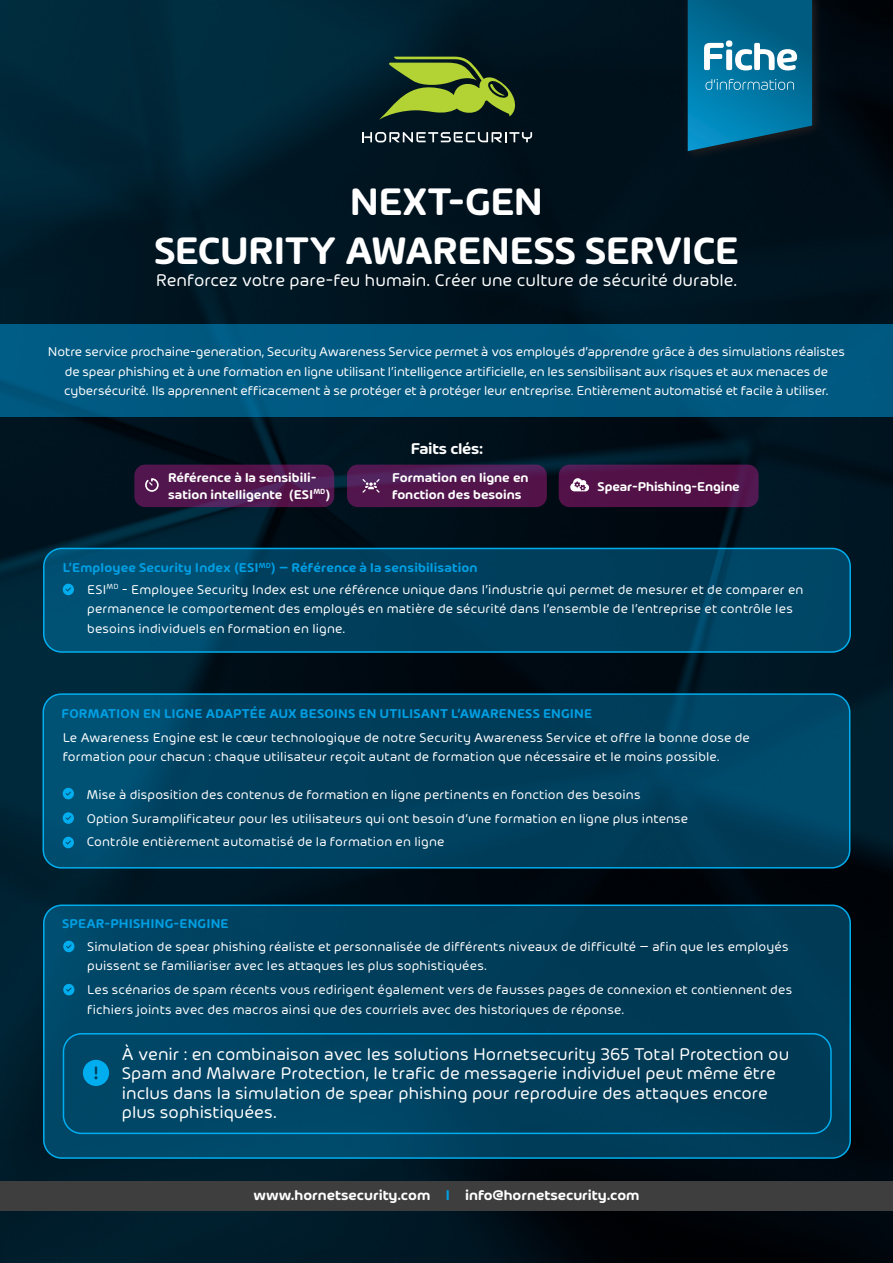
<style>
.page{position:relative;width:893px;height:1263px;background:#fff}
.page>*{position:absolute;margin:0;border:0;box-sizing:border-box;transform-origin:0 0}
.t1{font:600 40.5px/48.6px "Hornet";letter-spacing:-.02em;color:#fff;text-align:center}
.Subhead_Fliesstext{font:18px/19.5px "Hornet";color:#fff}
.Icon-Beschreibung{font:600 16.5px "Hornet";letter-spacing:-.015em;color:#fff}
.t2{font:600 15px "Hornet";color:#fff}
.Subhead_Fliesstext-2{font:13.5px/19.5px "Hornet";letter-spacing:.015em;color:#fff}
.Intro{font:13.5px/19.5px "Hornet";letter-spacing:-.005em;color:#fff;text-align:center}
.Subhead_Fliesstext-3{font:600 13.5px "Hornet";letter-spacing:.01em;color:#009fe3}
.Subhead_Fliesstext-4{font:600 13.5px/16.2px "Hornet";color:#fff}
.Icon-Beschreibung-2{font:600 13.5px "Hornet";letter-spacing:-.005em;color:#fff}
.s1{color:#009fe3}
</style>
<div class="page">
<img style="left:0;top:0;width:893px;height:1263px">
<div style="left:0;top:1181px;width:893px;height:30px;background:#3e3e3f"></div>
<svg style="left:682px;top:0;width:141px;height:162px;background:#04121b"></svg>
<svg style="left:688px;top:0;width:124px;height:151px;background:#13749a"></svg>
<div style="left:0;top:324px;width:893px;height:93px;background:#005880"></div>
<div style="left:559px;top:465px;width:200px;height:42px;background:#521247;border-radius:11px"></div>
<svg style="left:570px;top:478px;width:19px;height:13px"></svg>
<svg style="left:134px;top:465px;width:200px;height:42px;background:#51174f"></svg>
<svg style="left:145px;top:478px;width:14px;height:14px"></svg>
<div style="left:347px;top:465px;width:200px;height:42px;background:linear-gradient(to bottom,#521f59,#521248);border-radius:11px"></div>
<svg style="left:362px;top:479px;width:18px;height:14px"></svg>
<div style="left:44px;top:905px;width:806px;height:253px;background:linear-gradient(to right,#004768,#003751);border-radius:18px"></div>
<div style="left:43px;top:904px;width:808px;height:255px;border:2px solid #00aeef;border-radius:18px"></div>
<svg style="left:63px;top:941px;width:11px;height:11px"></svg>
<svg style="left:63px;top:984px;width:11px;height:11px"></svg>
<div style="left:63px;top:1034px;width:768px;height:99px;background:#003f5c;border-radius:18px"></div>
<div style="left:63px;top:1033px;width:769px;height:101px;border:2px solid #00aeef;border-radius:18px"></div>
<svg style="left:83px;top:1060px;width:26px;height:26px"></svg>
<div style="left:44px;top:548px;width:806px;height:104px;background:linear-gradient(to right,#004a6b,#003d5a);border-radius:18px"></div>
<div style="left:43px;top:548px;width:808px;height:105px;border:2px solid #00aeef;border-radius:18px"></div>
<svg style="left:63px;top:584px;width:11px;height:11px"></svg>
<svg style="left:43px;top:694px;width:807px;height:174px;background:#004261"></svg>
<div style="left:43px;top:693px;width:807px;height:175px;border:2px solid #00aeef;border-radius:18px"></div>
<svg style="left:63px;top:812px;width:11px;height:12px"></svg>
<svg style="left:63px;top:788px;width:11px;height:11px"></svg>
<svg style="left:63px;top:837px;width:11px;height:11px"></svg>
<svg style="left:362px;top:132px;width:170px;height:10px"></svg>
<svg style="left:379px;top:57px;width:139px;height:63px;background:#556f2a"></svg>
<h1 class="t1" style="left:154px;top:175px;width:586px">NEXT-GEN<br>SECURITY AWARENESS SERVICE</h1>
<h1 class="Subhead_Fliesstext" style="left:156px;top:269px;width:583px">Renforcez votre pare-feu humain. Créer une culture de sécurité durable.</h1>
<p class="Intro" style="left:48px;top:341px;width:798px">Notre service prochaine-generation, Security Awareness Service permet à vos employés d’apprendre grâce à des simulations réalistes de spear phishing et à une formation en ligne utilisant l’intelligence artificielle, en les sensibilisant aux risques et aux menaces de cybersécurité. Ils apprennent efficacement à se protéger et à protéger leur entreprise. Entièrement automatisé et facile à utiliser.</p>
<p class="Icon-Beschreibung" style="left:411px;top:437px;width:74px">Faits clés:</p>
<p class="Subhead_Fliesstext-4" style="left:168px;top:469px;width:164px">Référence à la sensibili&shy;sation intelligente (ESI<sup>MD</sup>)</p>
<p class="Subhead_Fliesstext-4" style="left:392px;top:469px;width:138px">Formation en ligne en fonction des besoins</p>
<p class="Icon-Beschreibung-2" style="left:598px;top:476px;width:144px">Spear-Phishing-Engine</p>
<p class="Subhead_Fliesstext-3" style="left:63px;top:558px;width:416px">L’Employee Security Index (ESI<sup>MD</sup>) – Référence à la sensibilisation</p>
<p class="Subhead_Fliesstext-2" style="left:87px;top:579px;width:718px">ESI<sup>MD</sup> - Employee Security Index est une référence unique dans l’industrie qui permet de mesurer et de comparer en permanence le comportement des employés en matière de sécurité dans l’ensemble de l’entreprise et contrôle les besoins individuels en formation en ligne.</p>
<p class="Subhead_Fliesstext-3" style="left:62px;top:704px;width:532px">FORMATION EN LIGNE ADAPTÉE AUX BESOINS EN UTILISANT L’AWARENESS ENGINE</p>
<p class="Subhead_Fliesstext-2" style="left:63px;top:727px;width:689px">Le Awareness Engine est le cœur technologique de notre Security Awareness Service et offre la bonne dose de formation pour chacun : chaque utilisateur reçoit autant de formation que nécessaire et le moins possible.</p>
<p class="Subhead_Fliesstext-2" style="left:87px;top:784px;width:555px">Mise à disposition des contenus de formation en ligne pertinents en fonction des besoins</p>
<p class="Subhead_Fliesstext-2" style="left:87px;top:807px;width:603px">Option Suramplificateur pour les utilisateurs qui ont besoin d’une formation en ligne plus intense</p>
<p class="Subhead_Fliesstext-2" style="left:87px;top:831px;width:359px">Contrôle entièrement automatisé de la formation en ligne</p>
<p class="Subhead_Fliesstext-3" style="left:62px;top:913px;width:168px">SPEAR-PHISHING-ENGINE</p>
<p class="Subhead_Fliesstext-2" style="left:87px;top:936px;width:703px">Simulation de spear phishing réaliste et personnalisée de différents niveaux de difficulté – afin que les employés puissent se familiariser avec les attaques les plus sophistiquées.</p>
<p class="Subhead_Fliesstext-2" style="left:87px;top:979px;width:706px">Les scénarios de spam récents vous redirigent également vers de fausses pages de connexion et contiennent des fichiers joints avec des macros ainsi que des courriels avec des historiques de réponse.</p>
<p class="Subhead_Fliesstext" style="left:122px;top:1043px;width:669px">À venir : en combinaison avec les solutions Hornetsecurity 365 Total Protection ou Spam and Malware Protection, le trafic de messagerie individuel peut même être inclus dans la simulation de spear phishing pour reproduire des attaques encore plus sophistiquées.</p>
<p class="t2" style="left:253px;top:1185px;width:388px">www.hornetsecurity.com <span class="s1">I</span> info@hornetsecurity.com</p>
</div>
